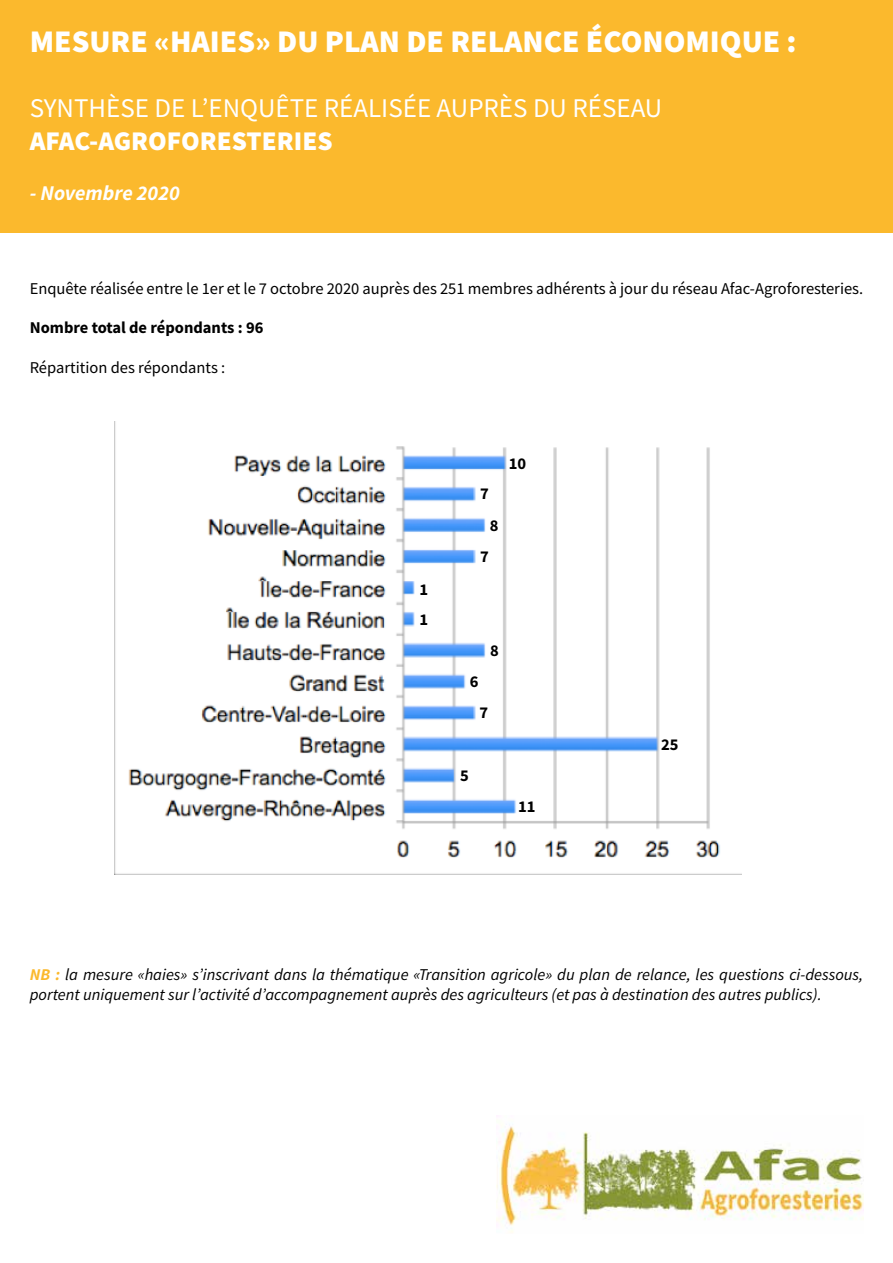
<style>
.page{position:relative;width:893px;height:1263px;background:#fff}
.page>*{position:absolute;margin:0;border:0;box-sizing:border-box;transform-origin:0 0}
.t1{font:900 31.5px "Source Sans Pro";color:#fff}
.t2{font:27px "Source Sans Pro";color:#fff}
.t3{font:900 27px "Source Sans Pro";color:#fff}
.t4{font:italic 700 21px "Source Sans Pro";color:#fff}
.t5{font:italic 16.5px/19.8px "Source Sans Pro";color:#000}
.t6{font:16.5px "Source Sans Pro";color:#000}
.t7{font:700 16.5px "Source Sans Pro";color:#000}
.s1{font-weight:700;color:#fbb92d}
</style>
<div class="page">
<img style="left:496px;top:1115px;width:367px;height:118px">
<div style="left:0;top:0;width:893px;height:233px;background:#fbb92d"></div>
<img style="left:115px;top:422px;width:626px;height:453px">
<h1 class="t1" style="left:30px;top:20px;width:768px">MESURE «HAIES» DU PLAN DE RELANCE ÉCONOMIQUE :</h1>
<h2 class="t2" style="left:30px;top:91px;width:634px">SYNTHÈSE DE L’ENQUÊTE RÉALISÉE AUPRÈS DU RÉSEAU</h2>
<h2 class="t3" style="left:30px;top:122px;width:304px">AFAC-AGROFORESTERIES</h2>
<p class="t4" style="left:30px;top:179px;width:151px">- Novembre 2020</p>
<p class="t6" style="left:30px;top:278px;width:835px">Enquête réalisée entre le 1er et le 7 octobre 2020 auprès des 251 membres adhérents à jour du réseau Afac-Agroforesteries.</p>
<p class="t7" style="left:30px;top:317px;width:235px">Nombre total de répondants : 96</p>
<p class="t6" style="left:30px;top:357px;width:197px">Répartition des répondants :</p>
<p class="t7" style="left:419px;top:578px;width:10px">1</p>
<p class="t7" style="left:419px;top:608px;width:10px">1</p>
<p class="t7" style="left:480px;top:483px;width:10px">7</p>
<p class="t7" style="left:490px;top:515px;width:10px">8</p>
<p class="t7" style="left:480px;top:546px;width:10px">7</p>
<p class="t7" style="left:509px;top:452px;width:19px">10</p>
<p class="t7" style="left:470px;top:670px;width:10px">6</p>
<p class="t7" style="left:490px;top:639px;width:10px">8</p>
<p class="t7" style="left:479px;top:702px;width:10px">7</p>
<p class="t7" style="left:460px;top:764px;width:10px">5</p>
<p class="t7" style="left:518px;top:795px;width:19px">11</p>
<p class="t7" style="left:661px;top:734px;width:19px">25</p>
<p class="t5" style="left:30px;top:964px;width:835px"><span class="s1">NB :</span> la mesure «haies» s’inscrivant dans la thématique «Transition agricole» du plan de relance, les questions ci-dessous, portent uniquement sur l’activité d’accompagnement auprès des agriculteurs (et pas à destination des autres publics).</p>
</div>
